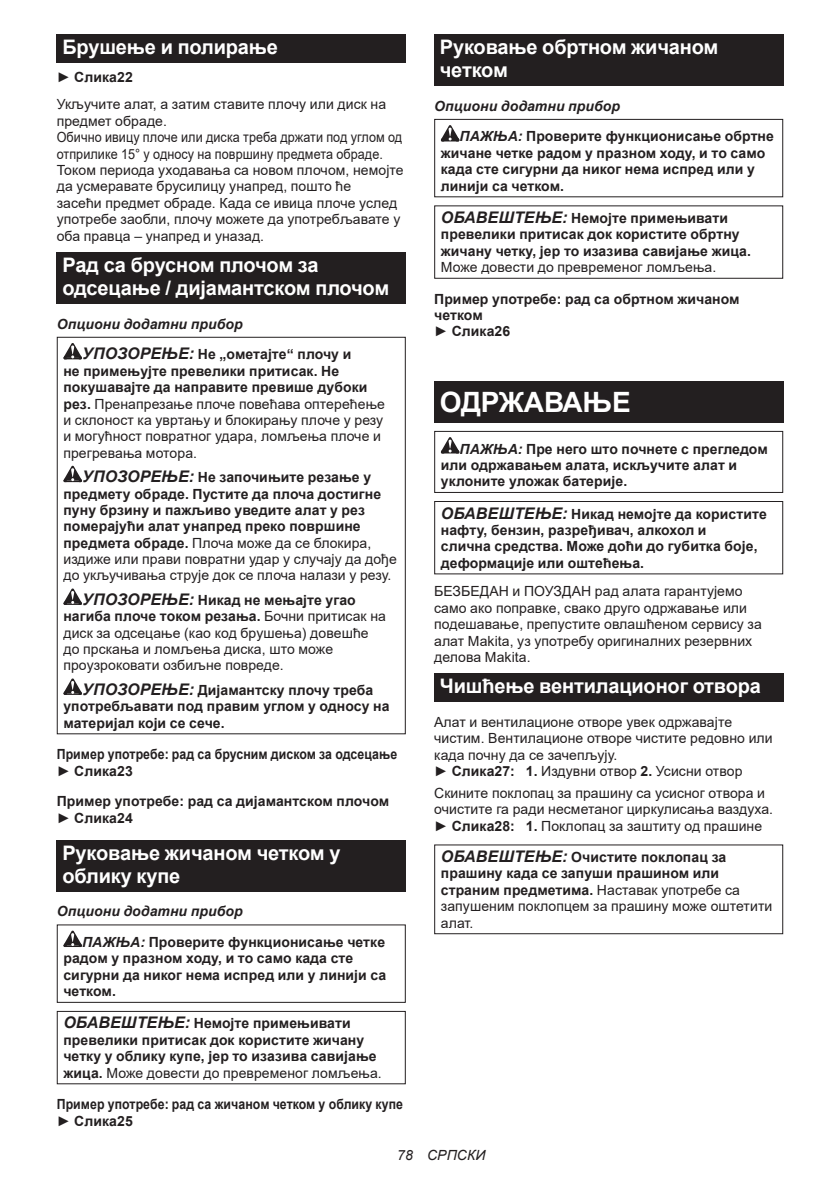
<style>
.page{position:relative;width:840px;height:1191px;background:#fff}
.page>*{position:absolute;margin:0;border:0;box-sizing:border-box;transform-origin:0 0}
.t1{font:700 28px "Arial";letter-spacing:-.01em;color:#fff}
.t2{font:700 20px/23.4px "Arial";letter-spacing:-.01em;color:#fff}
.t3{font:700 14px/16.4px "Arial";letter-spacing:.005em;color:#231f20}
.t4{font:14px/16.4px "Arial";letter-spacing:.005em;color:#231f20}
.t5{font:700 14px/16.4px "Arial";letter-spacing:.005em;color:#231f20;scale:.88 1}
.t6{font:italic 700 14px/30.6px "Arial";letter-spacing:.005em;color:#231f20}
.t7{font:italic 14px "Arial";letter-spacing:.005em;color:#231f20}
.s1{font-weight:700}
.s2{font-size:16px}
.s3{font-style:normal}
.s4{font-style:italic;font-size:16px}
.s5{font-weight:400}
.s6{font-weight:700;font-style:italic;font-size:16px}
.s7{font-style:italic}
</style>
<div class="page">
<div style="left:57px;top:34px;width:348px;height:29px;background:#231f20"></div>
<div style="left:57px;top:252px;width:348px;height:52px;background:#231f20"></div>
<svg style="left:63px;top:343px;width:19px;height:16px"></svg>
<svg style="left:63px;top:466px;width:19px;height:16px"></svg>
<svg style="left:63px;top:588px;width:19px;height:17px"></svg>
<svg style="left:63px;top:678px;width:19px;height:17px"></svg>
<div style="left:57px;top:337px;width:348px;height:397px;border:1px solid #231f20"></div>
<div style="left:57px;top:839px;width:348px;height:52px;background:#231f20"></div>
<svg style="left:63px;top:930px;width:19px;height:17px"></svg>
<div style="left:57px;top:1011px;width:348px;height:73px;border:1px solid #231f20"></div>
<div style="left:434px;top:34px;width:348px;height:52px;background:#231f20"></div>
<svg style="left:440px;top:125px;width:19px;height:16px"></svg>
<div style="left:434px;top:119px;width:348px;height:78px;border:1px solid #231f20"></div>
<div style="left:434px;top:205px;width:348px;height:74px;border:1px solid #231f20"></div>
<div style="left:434px;top:382px;width:348px;height:41px;background:#231f20"></div>
<svg style="left:440px;top:437px;width:19px;height:16px"></svg>
<div style="left:434px;top:431px;width:348px;height:62px;border:1px solid #231f20"></div>
<div style="left:434px;top:501px;width:348px;height:73px;border:1px solid #231f20"></div>
<div style="left:434px;top:673px;width:348px;height:29px;background:#231f20"></div>
<div style="left:434px;top:844px;width:348px;height:90px;border:1px solid #231f20"></div>
<h2 class="t2" style="left:62px;top:36px;width:217px">Брушење и полирање</h2>
<p class="t4" style="left:57px;top:63px;width:331px;line-height:27.8px">► <span class="s1">Слика22<br></span>Укључите алат, а затим ставите плочу или диск на</p>
<p class="t4" style="left:57px;top:113px;width:348px">предмет обраде.<br>Обично ивицу плоче или диска треба држати под углом од отприлике 15° у односу на површину предмета обраде.<br>Током периода уходавања са новом плочом, немојте да усмеравате брусилицу унапред, пошто ће<br>засећи предмет обраде. Када се ивица плоче услед употребе заобли, плочу можете да употребљавате у оба правца – унапред и уназад.</p>
<h2 class="t2" style="left:62px;top:253px;width:328px">Рад са брусном плочом за одсецање / дијамантском плочом</h2>
<p class="t6" style="left:82px;top:309px;width:270px;text-indent:-25px">Опциони додатни прибор<br><span class="s2">УПОЗОРЕЊЕ:</span> <span class="s3">Не „ометајте“ плочу и</span></p>
<p class="t4" style="left:63px;top:362px;width:323px"><span class="s1">не примењујте превелики притисак. Не покушавајте да направите превише дубоки рез.</span> Пренапрезање плоче повећава оптерећење и склоност ка увртању и блокирању плоче у резу и могућност повратног удара, ломљења плоче и прегревања мотора.</p>
<p class="t3" style="left:63px;top:469px;width:335px;text-indent:19px"><span class="s4">УПОЗОРЕЊЕ:</span> Не започињите резање у предмету обраде. Пустите да плоча достигне пуну брзину и пажљиво уведите алат у рез померајући алат унапред преко површине предмета обраде. <span class="s5">Плоча може да се блокира, издиже или прави повратни удар у случају да дође до укључивања струје док се плоча налази у резу.</span></p>
<p class="t4" style="left:63px;top:591px;width:324px;text-indent:19px"><span class="s6">УПОЗОРЕЊЕ:</span> <span class="s1">Никад не мењајте угао нагиба плоче током резања.</span> Бочни притисак на диск за одсецање (као код брушења) довешће до прскања и ломљења диска, што може проузроковати озбиљне повреде.</p>
<p class="t3" style="left:63px;top:682px;width:327px;text-indent:19px"><span class="s4">УПОЗОРЕЊЕ:</span> Дијамантску плочу треба употребљавати под правим углом у односу на материјал који се сече.</p>
<p class="t5" style="left:57px;top:746px;width:388px">Пример употребе: рад са брусним диском за одсецање <span class="s5">►</span> Слика23</p>
<p class="t3" style="left:57px;top:793px;width:334px">Пример употребе: рад са дијамантском плочом <span class="s5">►</span> Слика24</p>
<h2 class="t2" style="left:62px;top:841px;width:279px">Руковање жичаном четком у облику купе</h2>
<p class="t3" style="left:82px;top:896px;width:304px;line-height:30.6px;text-indent:-25px"><span class="s7">Опциони додатни прибор<br>ПАЖЊА:</span> Проверите функционисање четке</p>
<p class="t3" style="left:63px;top:950px;width:324px">радом у празном ходу, и то само када сте сигурни да никог нема испред или у линији са четком.</p>
<p class="t3" style="left:63px;top:1015px;width:320px"><span class="s4">ОБАВЕШТЕЊЕ:</span> Немојте примењивати превелики притисак док користите жичану четку у облику купе, јер то изазива савијање жица. <span class="s5">Може довести до превременог ломљења.</span></p>
<p class="t5" style="left:57px;top:1096px;width:395px">Пример употребе: рад са жичаном четком у облику купе <span class="s5">►</span> Слика25</p>
<h2 class="t2" style="left:439px;top:36px;width:280px">Руковање обртном жичаном четком</h2>
<p class="t3" style="left:459px;top:91px;width:316px;line-height:30.6px;text-indent:-25px"><span class="s7">Опциони додатни прибор<br>ПАЖЊА:</span> Проверите функционисање обртне</p>
<p class="t3" style="left:440px;top:145px;width:326px">жичане четке радом у празном ходу, и то само када сте сигурни да никог нема испред или у линији са четком.</p>
<p class="t3" style="left:440px;top:210px;width:311px"><span class="s4">ОБАВЕШТЕЊЕ:</span> Немојте примењивати превелики притисак док користите обртну жичану четку, јер то изазива савијање жица.</p>
<p class="t4" style="left:440px;top:259px;width:277px">Може довести до превременог ломљења.</p>
<p class="t3" style="left:434px;top:291px;width:307px">Пример употребе: рад са обртном жичаном четком<br><span class="s5">►</span> Слика26</p>
<h1 class="t1" style="left:439px;top:382px;width:192px">ОДРЖАВАЊЕ</h1>
<p class="t3" style="left:440px;top:440px;width:328px;text-indent:19px"><span class="s7">ПАЖЊА:</span> Пре него што почнете с прегледом или одржавањем алата, искључите алат и уклоните уложак батерије.</p>
<p class="t3" style="left:440px;top:505px;width:327px"><span class="s4">ОБАВЕШТЕЊЕ:</span> Никад немојте да користите нафту, бензин, разређивач, алкохол и<br>слична средства. Може доћи до губитка боје, деформације или оштећења.</p>
<p class="t4" style="left:434px;top:583px;width:329px">БЕЗБЕДАН и ПОУЗДАН рад алата гарантујемо само ако поправке, свако друго одржавање или подешавање, препустите овлашћеном сервису за алат Makita, уз употребу оригиналних резервних делова Makita.</p>
<h2 class="t2" style="left:439px;top:675px;width:322px">Чишћење вентилационог отвора</h2>
<p class="t4" style="left:434px;top:713px;width:340px">Алат и вентилационе отворе увек одржавајте чистим. Вентилационе отворе чистите редовно или када почну да се зачепљују.<br>► <span class="s1">Слика27: 1.</span> Издувни отвор <span class="s1">2.</span> Усисни отвор</p>
<p class="t4" style="left:434px;top:784px;width:340px">Скините поклопац за прашину са усисног отвора и очистите га ради несметаног циркулисања ваздуха. ► <span class="s1">Слика28: 1.</span> Поклопац за заштиту од прашине</p>
<p class="t3" style="left:440px;top:849px;width:333px"><span class="s4">ОБАВЕШТЕЊЕ:</span> Очистите поклопац за прашину када се запуши прашином или страним предметима. <span class="s5">Наставак употребе са запушеним поклопцем за прашину може оштетити алат.</span></p>
<p class="t7" style="left:397px;top:1146px;width:90px">78 СРПСКИ</p>
</div>
